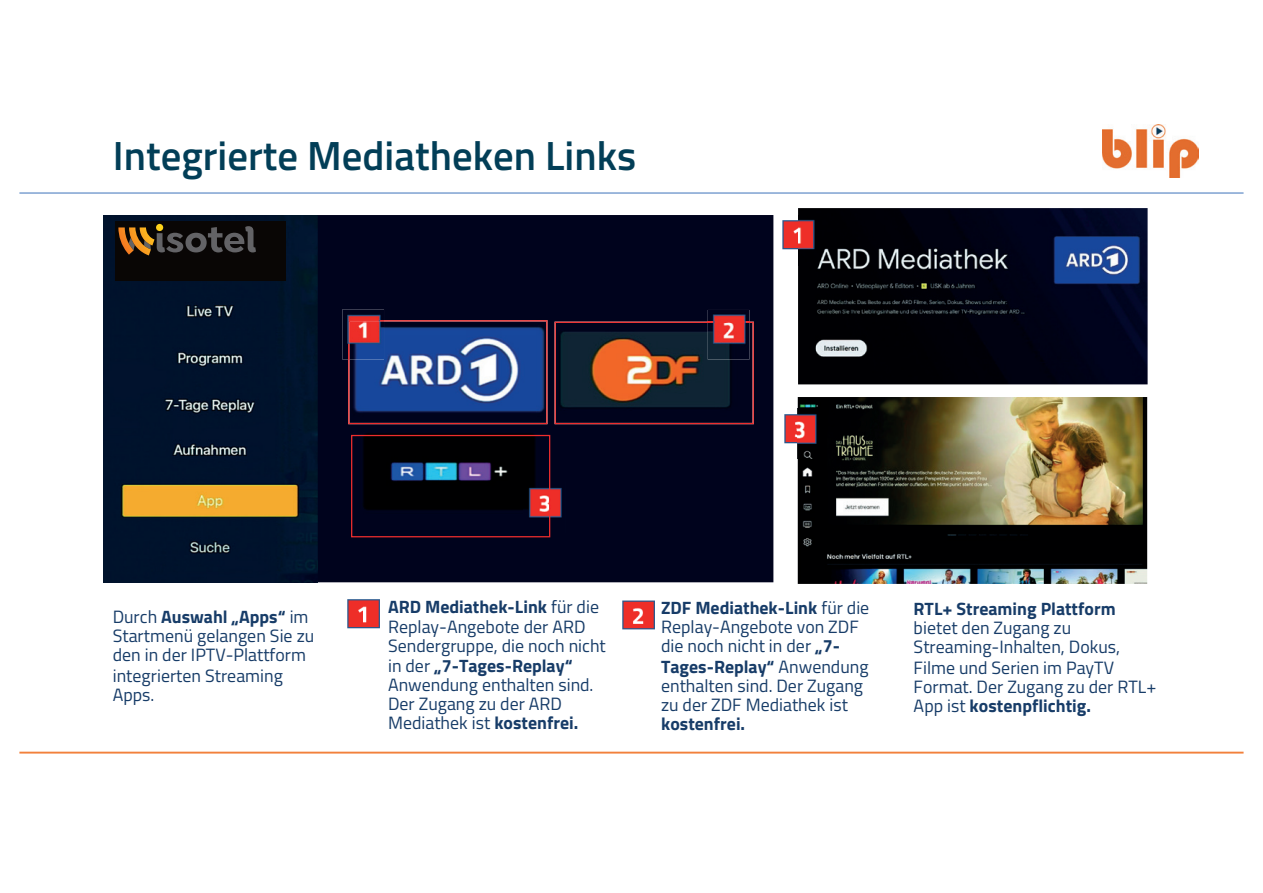
<style>
.page{position:relative;width:1263px;height:893px;background:#fff}
.page>*{position:absolute;margin:0;border:0;box-sizing:border-box;transform-origin:0 0}
.t1{font:600 40.8px "Titillium Web";color:#023e57}
.t2{font:17.85px/19.4px "Titillium Web";color:#173c68}
.t3{font:700 17.85px "Titillium Web";color:#173c68}
.s1{font-weight:700}
</style>
<div class="page">
<img style="left:1102px;top:124px;width:96px;height:54px">
<hr style="left:19px;top:752px;width:1224px;height:2px;background:#f2813c">
<hr style="left:19px;top:193px;width:1224px;height:1px;background:#3d73ba">
<img style="left:104px;top:215px;width:669px;height:367px">
<img style="left:798px;top:397px;width:349px;height:187px">
<img style="left:798px;top:208px;width:349px;height:176px">
<img style="left:524px;top:483px;width:41px;height:50px">
<svg style="left:348px;top:320px;width:199px;height:104px;background:#38508a"></svg>
<img style="left:342px;top:309px;width:42px;height:51px">
<img style="left:348px;top:320px;width:36px;height:40px">
<svg style="left:555px;top:322px;width:199px;height:102px;background:#3f2b2d"></svg>
<img style="left:708px;top:310px;width:41px;height:50px">
<img style="left:708px;top:322px;width:41px;height:1px">
<div style="left:351px;top:435px;width:199px;height:102px;border:1px solid #ee2d2d"></div>
<img style="left:782px;top:215px;width:36px;height:50px">
<img style="left:784px;top:409px;width:36px;height:50px">
<img style="left:347px;top:599px;width:33px;height:30px">
<img style="left:622px;top:600px;width:33px;height:30px">
<div style="left:115px;top:221px;width:171px;height:59px;background:#090605"></div>
<svg style="left:118px;top:224px;width:138px;height:31px"></svg>
<h1 class="t1" style="left:113px;top:125px;width:525px">Integrierte Mediatheken Links</h1>
<p class="t2" style="left:113px;top:606px;width:203px">Durch <span class="s1">Auswahl „Apps“</span> im<br>Startmenü gelangen Sie zu den in der IPTV-Plattform integrierten Streaming<br>Apps.</p>
<p class="t2" style="left:388px;top:596px;width:219px"><span class="s1">ARD Mediathek-Link</span> für die<br>Replay-Angebote der ARD<br>Sendergruppe, die noch nicht in der <span class="s1">„7-Tages-Replay“<br></span>Anwendung enthalten sind.<br>Der Zugang zu der ARD<br>Mediathek ist <span class="s1">kostenfrei.</span></p>
<p class="t2" style="left:661px;top:597px;width:210px"><span class="s1">ZDF Mediathek-Link</span> für die<br>Replay-Angebote von ZDF die noch nicht in der <span class="s1">„7-<br>Tages-Replay“</span> Anwendung enthalten sind. Der Zugang zu der ZDF Mediathek ist</p>
<p class="t3" style="left:661px;top:710px;width:86px">kostenfrei.</p>
<p class="t3" style="left:914px;top:595px;width:204px">RTL+ Streaming Plattform</p>
<p class="t2" style="left:914px;top:617px;width:244px">bietet den Zugang zu<br>Streaming-Inhalten, Dokus,<br>Filme und Serien im PayTV<br>Format. Der Zugang zu der RTL+<br>App ist <span class="s1">kostenpflichtig.</span></p>
</div>
